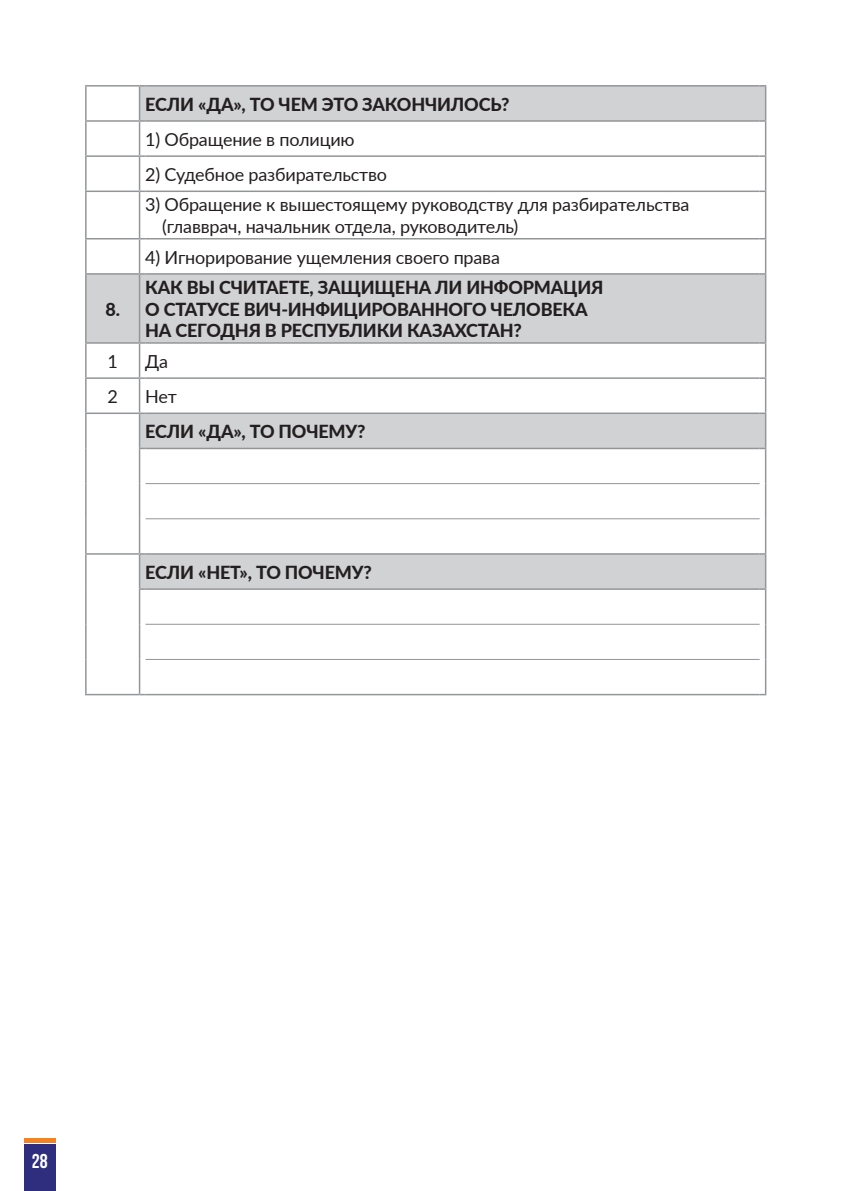
<style>
.page{position:relative;width:851px;height:1191px;background:#fff}
.page>*{position:absolute;margin:0;border:0;box-sizing:border-box;transform-origin:0 0}
.t1{font:700 20px "Bebas Neue";color:#fff}
.t2{font:18px/21.6px "Lato";letter-spacing:-.01em;color:#231f20}
.t3{font:800 18px/21.6px "Lato";letter-spacing:-.01em;color:#231f20}
</style>
<div class="page">
<div style="left:24px;top:1144px;width:32px;height:47px;background:#2f2e7e"></div>
<div style="left:24px;top:1137px;width:32px;height:5px;background:#f58220"></div>
<svg style="left:87px;top:87px;width:677px;height:502px"></svg>
<hr style="left:145px;top:483px;width:614px;height:1px;background:#939598">
<hr style="left:145px;top:518px;width:614px;height:1px;background:#939598">
<hr style="left:145px;top:624px;width:614px;height:1px;background:#939598">
<hr style="left:145px;top:659px;width:614px;height:1px;background:#939598">
<hr style="left:145px;top:448px;width:614px;height:1px;background:#939598">
<svg style="left:139px;top:588px;width:6px;height:2px"></svg>
<hr style="left:145px;top:588px;width:614px;height:2px;background:#939598">
<svg style="left:759px;top:588px;width:7px;height:2px"></svg>
<hr style="left:85px;top:85px;width:54px;height:2px;background:#939598">
<hr style="left:85px;top:87px;width:2px;height:33px;background:#939598">
<svg style="left:139px;top:85px;width:6px;height:2px"></svg>
<hr style="left:139px;top:87px;width:1px;height:33px;background:#939598">
<hr style="left:145px;top:85px;width:614px;height:2px;background:#939598">
<svg style="left:759px;top:85px;width:7px;height:2px"></svg>
<hr style="left:764px;top:87px;width:2px;height:33px;background:#939598">
<hr style="left:85px;top:120px;width:54px;height:2px;background:#939598">
<hr style="left:85px;top:122px;width:2px;height:33px;background:#939598">
<svg style="left:139px;top:120px;width:6px;height:2px"></svg>
<hr style="left:139px;top:122px;width:1px;height:33px;background:#939598">
<hr style="left:145px;top:120px;width:614px;height:2px;background:#939598">
<svg style="left:759px;top:120px;width:7px;height:2px"></svg>
<hr style="left:764px;top:122px;width:2px;height:33px;background:#939598">
<hr style="left:85px;top:155px;width:54px;height:2px;background:#939598">
<hr style="left:85px;top:157px;width:2px;height:33px;background:#939598">
<svg style="left:139px;top:155px;width:6px;height:2px"></svg>
<hr style="left:139px;top:157px;width:1px;height:33px;background:#939598">
<hr style="left:145px;top:155px;width:614px;height:2px;background:#939598">
<svg style="left:759px;top:155px;width:7px;height:2px"></svg>
<hr style="left:764px;top:157px;width:2px;height:33px;background:#939598">
<hr style="left:85px;top:190px;width:54px;height:2px;background:#939598">
<hr style="left:85px;top:192px;width:2px;height:46px;background:#939598">
<svg style="left:139px;top:190px;width:6px;height:2px"></svg>
<hr style="left:139px;top:192px;width:1px;height:46px;background:#939598">
<hr style="left:145px;top:190px;width:614px;height:2px;background:#939598">
<svg style="left:759px;top:190px;width:7px;height:2px"></svg>
<hr style="left:764px;top:192px;width:2px;height:46px;background:#939598">
<hr style="left:85px;top:238px;width:54px;height:1px;background:#939598">
<hr style="left:85px;top:239px;width:2px;height:34px;background:#939598">
<hr style="left:139px;top:239px;width:1px;height:34px;background:#939598">
<hr style="left:145px;top:238px;width:614px;height:1px;background:#939598">
<hr style="left:764px;top:239px;width:2px;height:34px;background:#939598">
<hr style="left:85px;top:273px;width:54px;height:2px;background:#939598">
<hr style="left:85px;top:275px;width:2px;height:67px;background:#939598">
<svg style="left:139px;top:273px;width:6px;height:2px"></svg>
<hr style="left:139px;top:275px;width:1px;height:67px;background:#939598">
<hr style="left:145px;top:273px;width:614px;height:2px;background:#939598">
<svg style="left:759px;top:273px;width:7px;height:2px"></svg>
<hr style="left:764px;top:275px;width:2px;height:67px;background:#939598">
<hr style="left:85px;top:342px;width:54px;height:2px;background:#939598">
<hr style="left:85px;top:344px;width:2px;height:33px;background:#939598">
<svg style="left:139px;top:342px;width:6px;height:2px"></svg>
<hr style="left:139px;top:344px;width:1px;height:33px;background:#939598">
<hr style="left:145px;top:342px;width:614px;height:2px;background:#939598">
<svg style="left:759px;top:342px;width:7px;height:2px"></svg>
<hr style="left:764px;top:344px;width:2px;height:33px;background:#939598">
<hr style="left:85px;top:377px;width:54px;height:2px;background:#939598">
<hr style="left:85px;top:379px;width:2px;height:33px;background:#939598">
<svg style="left:139px;top:377px;width:6px;height:2px"></svg>
<hr style="left:139px;top:379px;width:1px;height:33px;background:#939598">
<hr style="left:145px;top:377px;width:614px;height:2px;background:#939598">
<svg style="left:759px;top:377px;width:7px;height:2px"></svg>
<hr style="left:764px;top:379px;width:2px;height:33px;background:#939598">
<hr style="left:85px;top:412px;width:54px;height:2px;background:#939598">
<hr style="left:85px;top:414px;width:2px;height:34px;background:#939598">
<svg style="left:139px;top:412px;width:6px;height:2px"></svg>
<hr style="left:139px;top:414px;width:1px;height:34px;background:#939598">
<hr style="left:145px;top:412px;width:614px;height:2px;background:#939598">
<svg style="left:759px;top:412px;width:7px;height:2px"></svg>
<hr style="left:764px;top:414px;width:2px;height:34px;background:#939598">
<hr style="left:85px;top:448px;width:2px;height:35px;background:#939598">
<hr style="left:139px;top:449px;width:1px;height:34px;background:#939598">
<hr style="left:764px;top:449px;width:2px;height:34px;background:#939598">
<hr style="left:85px;top:483px;width:2px;height:36px;background:#939598">
<hr style="left:139px;top:483px;width:1px;height:36px;background:#939598">
<hr style="left:764px;top:483px;width:2px;height:36px;background:#939598">
<hr style="left:85px;top:519px;width:2px;height:34px;background:#939598">
<hr style="left:139px;top:519px;width:1px;height:34px;background:#939598">
<hr style="left:764px;top:519px;width:2px;height:34px;background:#939598">
<hr style="left:85px;top:553px;width:54px;height:1px;background:#939598">
<hr style="left:85px;top:554px;width:2px;height:35px;background:#939598">
<hr style="left:139px;top:554px;width:1px;height:34px;background:#939598">
<hr style="left:145px;top:553px;width:614px;height:1px;background:#939598">
<hr style="left:764px;top:554px;width:2px;height:34px;background:#939598">
<hr style="left:85px;top:589px;width:2px;height:35px;background:#939598">
<hr style="left:139px;top:590px;width:1px;height:34px;background:#939598">
<hr style="left:764px;top:590px;width:2px;height:34px;background:#939598">
<hr style="left:85px;top:624px;width:2px;height:35px;background:#939598">
<hr style="left:139px;top:624px;width:1px;height:35px;background:#939598">
<hr style="left:764px;top:624px;width:2px;height:35px;background:#939598">
<hr style="left:85px;top:659px;width:2px;height:35px;background:#939598">
<hr style="left:139px;top:659px;width:1px;height:35px;background:#939598">
<hr style="left:764px;top:659px;width:2px;height:35px;background:#939598">
<hr style="left:85px;top:694px;width:54px;height:1px;background:#939598">
<hr style="left:145px;top:694px;width:614px;height:1px;background:#939598">
<p class="t3" style="left:105px;top:297px;width:16px">8.</p>
<p class="t3" style="left:145px;top:92px;width:365px">ЕСЛИ «ДА», ТО ЧЕМ ЭТО ЗАКОНЧИЛОСЬ?</p>
<p class="t2" style="left:145px;top:128px;width:211px">1) Обращение в полицию</p>
<p class="t2" style="left:145px;top:163px;width:243px">2) Судебное разбирательство</p>
<p class="t2" style="left:162px;top:193px;width:528px;text-indent:-17px">3) Обращение к вышестоящему руководству для разбирательства (главврач, начальник отдела, руководитель)</p>
<p class="t2" style="left:145px;top:245px;width:356px">4) Игнорирование ущемления своего права</p>
<p class="t3" style="left:145px;top:276px;width:460px">КАК ВЫ СЧИТАЕТЕ, ЗАЩИЩЕНА ЛИ ИНФОРМАЦИЯ<br>О СТАТУСЕ ВИЧ-ИНФИЦИРОВАННОГО ЧЕЛОВЕКА<br>НА СЕГОДНЯ В РЕСПУБЛИКИ КАЗАХСТАН?</p>
<p class="t2" style="left:107px;top:350px;width:12px">1</p>
<p class="t2" style="left:145px;top:350px;width:24px">Да</p>
<p class="t2" style="left:107px;top:385px;width:12px">2</p>
<p class="t2" style="left:145px;top:385px;width:33px">Нет</p>
<p class="t3" style="left:145px;top:420px;width:222px">ЕСЛИ «ДА», ТО ПОЧЕМУ?</p>
<p class="t3" style="left:145px;top:560px;width:228px">ЕСЛИ «НЕТ», ТО ПОЧЕМУ?</p>
<p class="t1" style="left:32px;top:1149px;width:17px">28</p>
</div>
